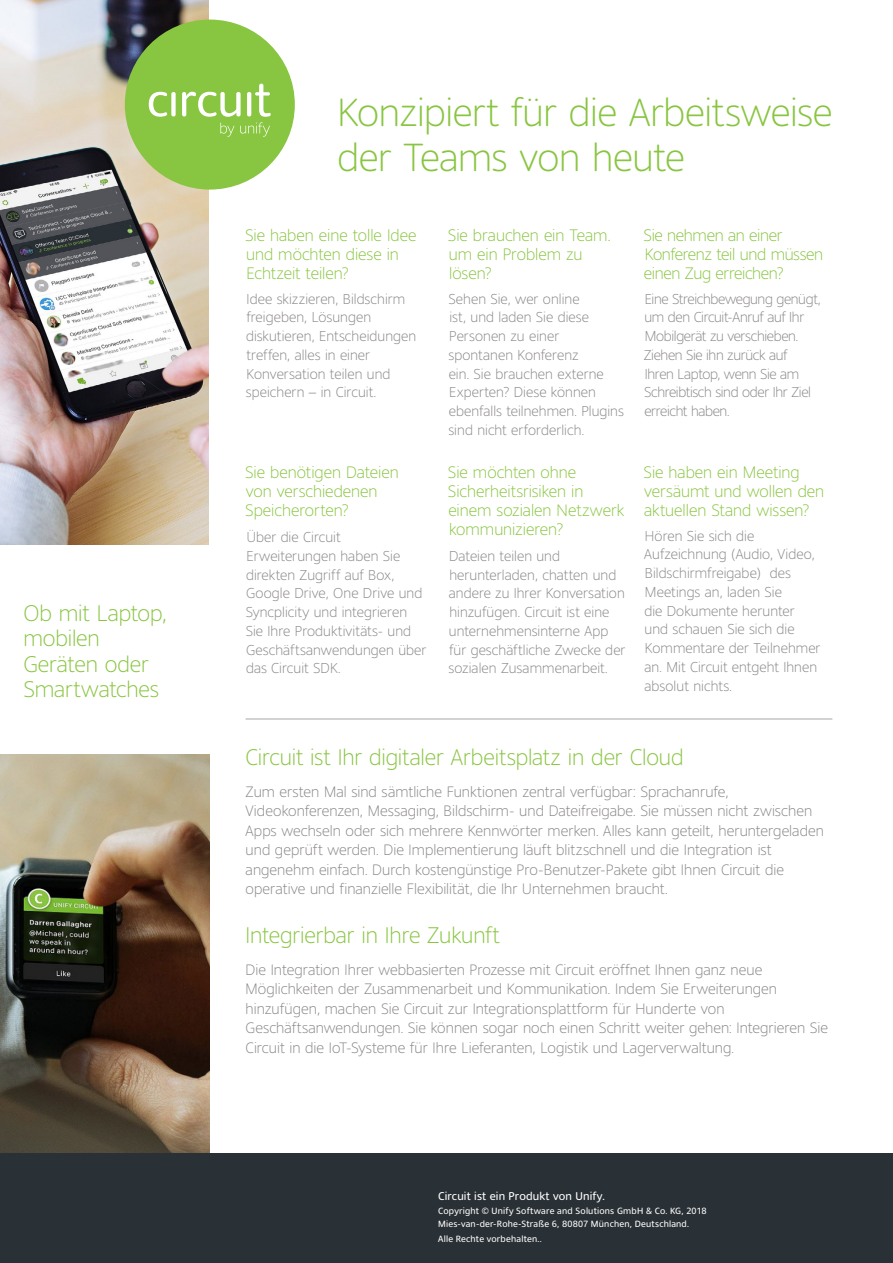
<style>
.page{position:relative;width:893px;height:1263px;background:#fff}
.page>*{position:absolute;margin:0;border:0;box-sizing:border-box;transform-origin:0 0}
.t1{font:300 39px/45px "Harmony Sans";letter-spacing:-.01em;color:#88c540}
.t2{font:300 22.5px/25.5px "Harmony Sans";letter-spacing:-.005em;color:#88c540}
.t3{font:300 16.5px/18.8px "Harmony Sans";color:#88c540}
.t4{font:300 16.5px/18.8px "Harmony Sans";letter-spacing:-.02em;color:#88c540}
.t5{font:300 15px/19.5px "Harmony Sans";letter-spacing:.005em;color:#888487}
.t6{font:300 14.25px/18.8px "Harmony Sans";letter-spacing:.005em;color:#888487}
.t7{font:300 14.25px/18.8px "Harmony Sans";letter-spacing:-.025em;color:#888487}
.t8{font:11.25px "Harmony Sans";letter-spacing:.015em;color:#fff}
.t9{font:9px/13.5px "Harmony Sans";letter-spacing:.025em;color:#fff}
</style>
<div class="page">
<img style="left:0;top:0;width:209px;height:544px">
<img style="left:0;top:755px;width:209px;height:398px">
<div style="left:125px;top:20px;width:170px;height:170px;background:#88c540;border-radius:50%"></div>
<svg style="left:149px;top:92px;width:18px;height:25px"></svg>
<div style="left:171px;top:92px;width:5px;height:24px;background:#fff;border-radius:2px"></div>
<svg style="left:182px;top:84px;width:89px;height:53px"></svg>
<div style="left:0;top:1153px;width:893px;height:110px;background:#2a3136"></div>
<hr style="left:246px;top:719px;width:586px;height:1px;background:#888487">
<h2 class="t2" style="left:23px;top:600px;width:145px">Ob mit Laptop, mobilen<br>Geräten oder<br>Smartwatches</h2>
<h1 class="t1" style="left:337px;top:89px;width:497px">Konzipiert für die Arbeitsweise der Teams von heute</h1>
<p class="t3" style="left:245px;top:226px;width:173px">Sie haben eine tolle Idee und möchten diese in<br>Echtzeit teilen?</p>
<p class="t6" style="left:246px;top:289px;width:172px">Idee skizzieren, Bildschirm freigeben, Lösungen diskutieren, Entscheidungen treffen, alles in einer<br>Konversation teilen und speichern – in Circuit.</p>
<p class="t3" style="left:245px;top:463px;width:155px">Sie benötigen Dateien von verschiedenen<br>Speicherorten?</p>
<p class="t6" style="left:246px;top:527px;width:182px">Über die Circuit<br>Erweiterungen haben Sie direkten Zugriff auf Box,<br>Google Drive, One Drive und<br>Syncplicity und integrieren<br>Sie Ihre Produktivitäts- und<br>Geschäftsanwendungen über das Circuit SDK.</p>
<p class="t3" style="left:448px;top:226px;width:164px">Sie brauchen ein Team. um ein Problem zu lösen?</p>
<p class="t6" style="left:448px;top:289px;width:177px">Sehen Sie, wer online<br>ist, und laden Sie diese<br>Personen zu einer spontanen Konferenz<br>ein. Sie brauchen externe<br>Experten? Diese können ebenfalls teilnehmen. Plugins sind nicht erforderlich.</p>
<p class="t3" style="left:448px;top:463px;width:178px">Sie möchten ohne<br>Sicherheitsrisiken in einem sozialen Netzwerk kommunizieren?</p>
<p class="t6" style="left:448px;top:546px;width:179px">Dateien teilen und herunterladen, chatten und andere zu Ihrer Konversation hinzufügen. Circuit ist eine unternehmensinterne App für geschäftliche Zwecke der sozialen Zusammenarbeit.</p>
<p class="t4" style="left:644px;top:226px;width:181px">Sie nehmen an einer<br>Konferenz teil und müssen einen Zug erreichen?</p>
<p class="t7" style="left:644px;top:289px;width:179px">Eine Streichbewegung genügt, um den Circuit-Anruf auf Ihr<br>Mobilgerät zu verschieben.<br>Ziehen Sie ihn zurück auf<br>Ihren Laptop, wenn Sie am<br>Schreibtisch sind oder Ihr Ziel erreicht haben.</p>
<p class="t3" style="left:644px;top:463px;width:182px">Sie haben ein Meeting versäumt und wollen den aktuellen Stand wissen?</p>
<p class="t6" style="left:644px;top:526px;width:178px">Hören Sie sich die<br>Aufzeichnung (Audio, Video,<br>Bildschirmfreigabe) des<br>Meetings an, laden Sie<br>die Dokumente herunter und schauen Sie sich die<br>Kommentare der Teilnehmer an. Mit Circuit entgeht Ihnen absolut nichts.</p>
<h2 class="t2" style="left:246px;top:744px;width:440px">Circuit ist Ihr digitaler Arbeitsplatz in der Cloud</h2>
<p class="t5" style="left:246px;top:782px;width:580px">Zum ersten Mal sind sämtliche Funktionen zentral verfügbar: Sprachanrufe, Videokonferenzen, Messaging, Bildschirm- und Dateifreigabe. Sie müssen nicht zwischen Apps wechseln oder sich mehrere Kennwörter merken. Alles kann geteilt, heruntergeladen und geprüft werden. Die Implementierung läuft blitzschnell und die Integration ist angenehm einfach. Durch kostengünstige Pro-Benutzer-Pakete gibt Ihnen Circuit die operative und finanzielle Flexibilität, die Ihr Unternehmen braucht.</p>
<h2 class="t2" style="left:246px;top:922px;width:256px">Integrierbar in Ihre Zukunft</h2>
<p class="t5" style="left:246px;top:960px;width:584px">Die Integration Ihrer webbasierten Prozesse mit Circuit eröffnet Ihnen ganz neue Möglichkeiten der Zusammenarbeit und Kommunikation. Indem Sie Erweiterungen hinzufügen, machen Sie Circuit zur Integrationsplattform für Hunderte von Geschäftsanwendungen. Sie können sogar noch einen Schritt weiter gehen: Integrieren Sie Circuit in die IoT-Systeme für Ihre Lieferanten, Logistik und Lagerverwaltung.</p>
<p class="t8" style="left:438px;top:1189px;width:168px">Circuit ist ein Produkt von Unify.</p>
<p class="t9" style="left:438px;top:1204px;width:270px">Copyright © Unify Software and Solutions GmbH &amp; Co. KG, 2018<br>Mies-van-der-Rohe-Straße 6, 80807 München, Deutschland.</p>
<p class="t9" style="left:438px;top:1232px;width:105px">Alle Rechte vorbehalten..</p>
</div>
